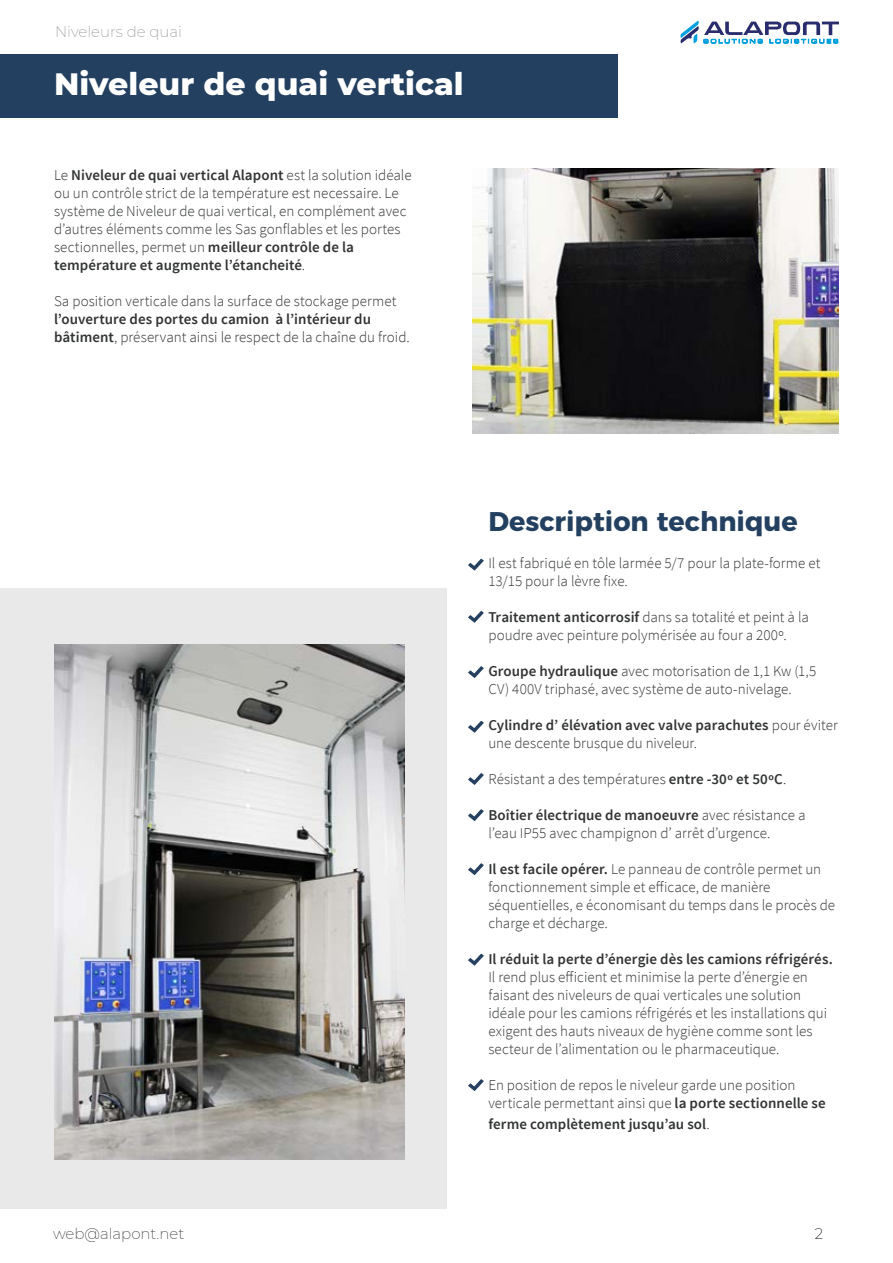
<style>
.page{position:relative;width:893px;height:1263px;background:#fff}
.page>*{position:absolute;margin:0;border:0;box-sizing:border-box;transform-origin:0 0}
.t1{font:800 31.5px "Montserrat";color:#fff}
.t2{font:700 27px "Montserrat";color:#234060}
.t3{font:300 15px/18px "Source Sans Pro";color:#323434}
.t4{font:600 15px/18px "Source Sans Pro";letter-spacing:.005em;color:#323434}
.t5{font:200 15px "Montserrat";color:#939697}
.t6{font:200 15px "Montserrat";color:#323434}
.t7{font:200 15px "Montserrat";color:#000}
.s1{font-weight:600}
.s2{font-weight:300}
</style>
<div class="page">
<svg style="left:680px;top:20px;width:159px;height:24px"></svg>
<div style="left:0;top:588px;width:446px;height:621px;background:#e8e9e8"></div>
<div style="left:0;top:54px;width:618px;height:64px;background:#234060"></div>
<svg style="left:468px;top:559px;width:16px;height:12px"></svg>
<svg style="left:468px;top:721px;width:16px;height:12px"></svg>
<svg style="left:468px;top:611px;width:16px;height:12px"></svg>
<svg style="left:468px;top:773px;width:16px;height:12px"></svg>
<svg style="left:468px;top:666px;width:16px;height:12px"></svg>
<svg style="left:468px;top:809px;width:16px;height:12px"></svg>
<svg style="left:468px;top:863px;width:16px;height:12px"></svg>
<svg style="left:468px;top:954px;width:16px;height:12px"></svg>
<svg style="left:468px;top:1079px;width:16px;height:12px"></svg>
<img style="left:472px;top:169px;width:367px;height:265px">
<img style="left:54px;top:644px;width:351px;height:515px">
<p class="t5" style="left:55px;top:21px;width:129px">Niveleurs de quai</p>
<h1 class="t1" style="left:54px;top:61px;width:411px">Niveleur de quai vertical</h1>
<p class="t3" style="left:54px;top:166px;width:359px">Le <span class="s1">Niveleur de quai vertical Alapont</span> est la solution idéale ou un contrôle strict de la température est necessaire. Le système de Niveleur de quai vertical, en complément avec d’autres éléments comme les Sas gonflables et les portes sectionnelles, permet un <span class="s1">meilleur contrôle de la température et augmente l’étancheité</span>.</p>
<p class="t3" style="left:54px;top:292px;width:344px">Sa position verticale dans la surface de stockage permet</p>
<p class="t4" style="left:54px;top:310px;width:357px">l’ouverture des portes du camion à l’intérieur du bâtiment<span class="s2">, préservant ainsi le respect de la chaîne du froid.</span></p>
<h2 class="t2" style="left:488px;top:499px;width:311px">Description technique</h2>
<p class="t3" style="left:488px;top:554px;width:334px">Il est fabriqué en tôle larmée 5/7 pour la plate-forme et<br>13/15 pour la lèvre fixe.</p>
<p class="t3" style="left:488px;top:608px;width:322px"><span class="s1">Traitement anticorrosif</span> dans sa totalité et peint à la poudre avec peinture polymérisée au four a 200º.</p>
<p class="t3" style="left:488px;top:662px;width:329px"><span class="s1">Groupe hydraulique</span> avec motorisation de 1,1 Kw (1,5<br>CV) 400V triphasé, avec système de auto-nivelage.</p>
<p class="t3" style="left:488px;top:716px;width:351px"><span class="s1">Cylindre d’ élévation avec valve parachutes</span> pour éviter une descente brusque du niveleur.</p>
<p class="t3" style="left:488px;top:770px;width:299px">Résistant a des températures <span class="s1">entre -30º et 50ºC</span>.</p>
<p class="t3" style="left:488px;top:806px;width:319px"><span class="s1">Boîtier électrique de manoeuvre</span> avec résistance a l’eau IP55 avec champignon d’ arrêt d’urgence.</p>
<p class="t3" style="left:488px;top:860px;width:348px"><span class="s1">Il est facile opérer.</span> Le panneau de contrôle permet un fonctionnement simple et efficace, de manière séquentielles, e économisant du temps dans le procès de charge et décharge.</p>
<p class="t4" style="left:488px;top:950px;width:346px">Il réduit la perte d’énergie dès les camions réfrigérés.</p>
<p class="t3" style="left:488px;top:968px;width:340px">Il rend plus efficient et minimise la perte d’énergie en faisant des niveleurs de quai verticales une solution idéale pour les camions réfrigérés et les installations qui exigent des hauts niveaux de hygiène comme sont les secteur de l’alimentation ou le pharmaceutique.</p>
<p class="t3" style="left:488px;top:1076px;width:339px">En position de repos le niveleur garde une position verticale permettant ainsi que <span class="s1">la porte sectionnelle se</span></p>
<p class="t4" style="left:488px;top:1115px;width:223px">ferme complètement jusqu’au sol<span class="s2">.</span></p>
<p class="t6" style="left:53px;top:1223px;width:133px">web@alapont.net</p>
<p class="t7" style="left:815px;top:1223px;width:10px">2</p>
</div>
